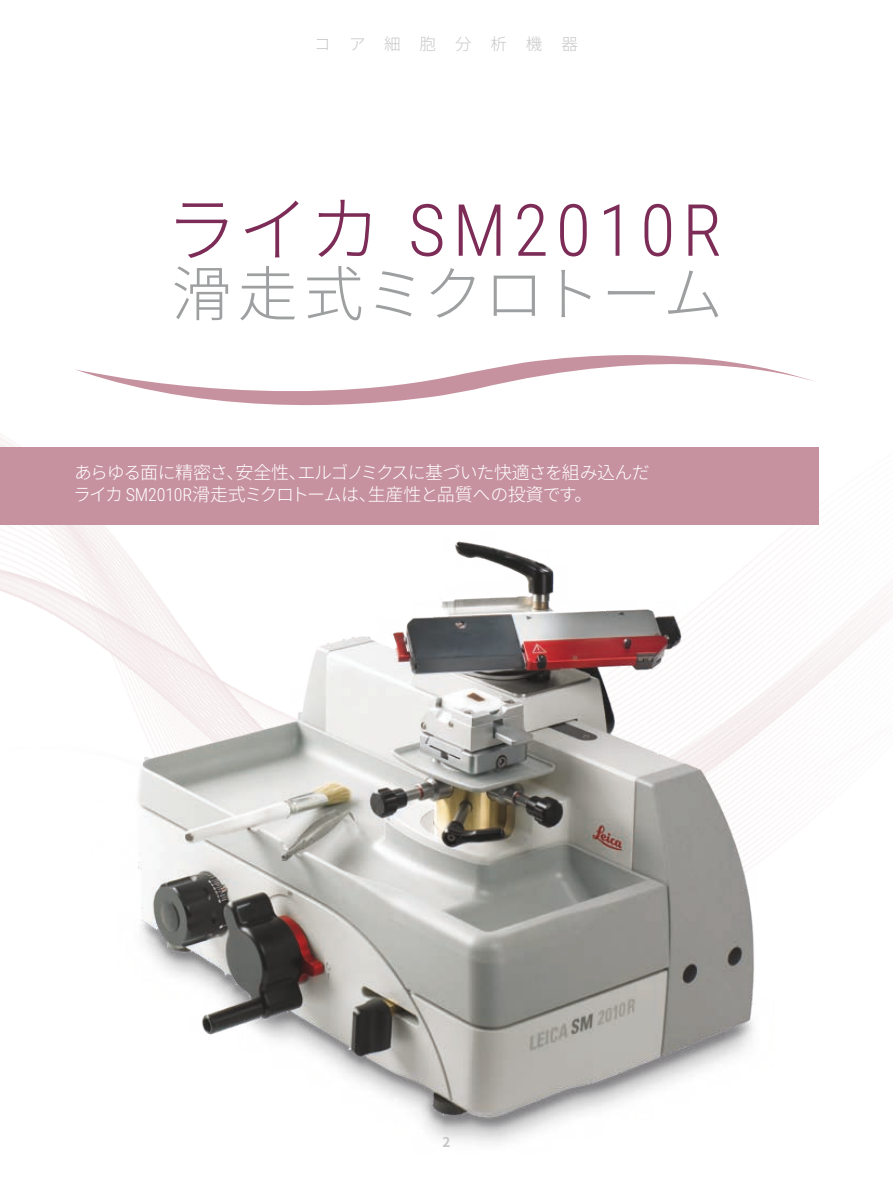
<style>
.page{position:relative;width:893px;height:1191px;background:#fff}
.page>*{position:absolute;margin:0;border:0;box-sizing:border-box;transform-origin:0 0}
.t1{font:300 72px "Roboto Condensed";letter-spacing:.1em;color:#7c2c56}
.t2{font:300 60px "Noto Sans CJ Kjp";letter-spacing:.02em;color:#9d9fa0}
.t3{font:300 18px/21.6px "Noto Sans CJ Kjp";letter-spacing:-.045em;color:#fff}
.t4{font:300 16.5px "Noto Sans CJ Kjp";letter-spacing:1.15em;color:#c7c7c7}
.t5{font:700 13.5px "Noto Sans CJ Kjp";color:#c7c7c7}
.s1{font-family:"Noto Sans CJ Kjp"}
.s2{font-family:"Roboto Condensed"}
</style>
<div class="page">
<img style="left:0;top:437px;width:893px;height:283px">
<img style="left:118px;top:532px;width:657px;height:610px">
<svg style="left:75px;top:355px;width:738px;height:51px"></svg>
<div style="left:0;top:447px;width:819px;height:78px;background:#c7929f"></div>
<p class="t4" style="left:314px;top:35px;width:265px">コア細胞分析機器</p>
<h1 class="t1" style="left:166px;top:180px;width:558px"><span class="s1">ライカ</span> SM2010R</h1>
<h2 class="t2" style="left:172px;top:260px;width:553px">滑走式ミクロトーム</h2>
<p class="t3" style="left:73px;top:462px;width:578px">あらゆる面に精密さ、安全性、エルゴノミクスに基づいた快適さを組み込んだライカ <span class="s2">SM2010R</span>滑走式ミクロトームは、生産性と品質への投資です。</p>
<p class="t5" style="left:442px;top:1134px;width:9px">2</p>
</div>
